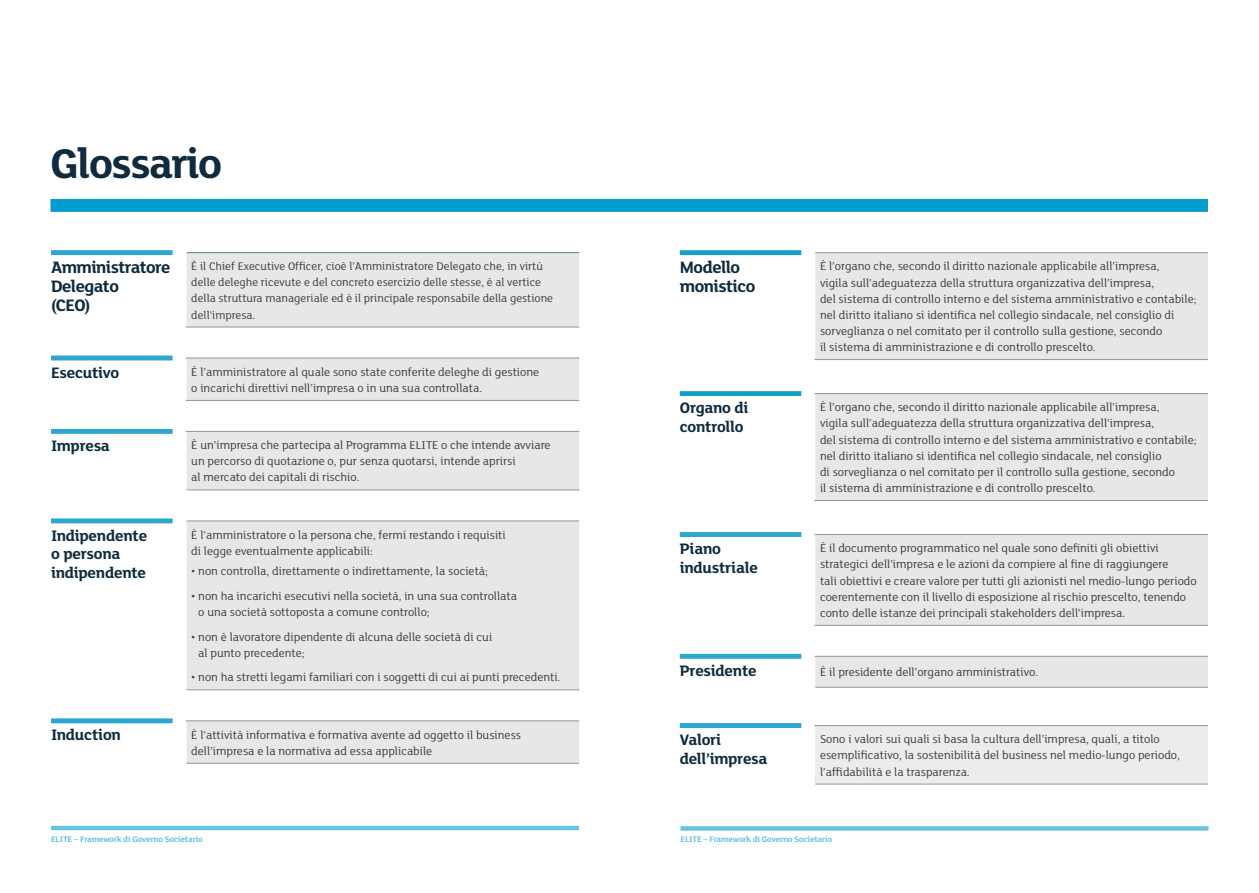
<style>
.page{position:relative;width:1259px;height:893px;background:#fff}
.page>*{position:absolute;margin:0;border:0;box-sizing:border-box;transform-origin:0 0}
.t1{font:700 45px "FS Lola";letter-spacing:-.04em;color:#0f2b3d}
.t2{font:700 18px/18.8px "FS Lola";letter-spacing:-.035em;color:#0f2b3d}
.t3{font:700 16.5px/18.8px "FS Lola";letter-spacing:-.015em;color:#0f2b3d}
.t4{font:12.3px/16px "FS Lola";color:#3e3e3f}
.t5{font:12px/16.2px "FS Lola";color:#3e3e3f}
.t6{font:700 8.85px "FS Lola";letter-spacing:-.02em;color:#66c4e1}
</style>
<div class="page">
<hr style="left:51px;top:826px;width:528px;height:4px;background:#66c4e1">
<div style="left:680px;top:826px;width:528px;height:5px;background:#66c4e1"></div>
<div style="left:50px;top:199px;width:1158px;height:13px;background:#009dcd"></div>
<svg style="left:187px;top:253px;width:392px;height:510px;fill:#e6e7e9"></svg>
<hr style="left:186px;top:358px;width:393px;height:1px;background:#939598">
<hr style="left:186px;top:327px;width:393px;height:1px;background:#939598">
<hr style="left:186px;top:400px;width:393px;height:1px;background:#939598">
<hr style="left:186px;top:490px;width:393px;height:1px;background:#939598">
<hr style="left:186px;top:690px;width:393px;height:1px;background:#939598">
<hr style="left:186px;top:431px;width:393px;height:1px;background:#939598">
<hr style="left:186px;top:521px;width:393px;height:1px;background:#939598">
<hr style="left:186px;top:490px;width:1px;height:31px;background:#fff">
<hr style="left:186px;top:690px;width:1px;height:31px;background:#fff">
<div style="left:51px;top:250px;width:122px;height:5px;background:#2ba7d0"></div>
<hr style="left:51px;top:356px;width:122px;height:4px;background:#2ba7d0">
<div style="left:51px;top:429px;width:122px;height:5px;background:#2ba7d0"></div>
<div style="left:51px;top:518px;width:122px;height:5px;background:#2ba7d0"></div>
<div style="left:51px;top:718px;width:122px;height:5px;background:#2ba7d0"></div>
<hr style="left:187px;top:252px;width:392px;height:1px;background:#568c64">
<hr style="left:186px;top:721px;width:393px;height:1px;background:#939598">
<hr style="left:187px;top:763px;width:392px;height:1px;background:#939598">
<svg style="left:815px;top:253px;width:393px;height:434px;fill:#e6e7e9"></svg>
<div style="left:815px;top:725px;width:393px;height:59px;background:#ececee"></div>
<hr style="left:814px;top:360px;width:2px;height:33px;background:#fff">
<hr style="left:814px;top:501px;width:2px;height:33px;background:#fff">
<hr style="left:814px;top:393px;width:394px;height:1px;background:#939598">
<hr style="left:814px;top:534px;width:394px;height:1px;background:#939598">
<hr style="left:814px;top:625px;width:2px;height:31px;background:#fff">
<hr style="left:814px;top:500px;width:394px;height:1px;background:#939598">
<hr style="left:814px;top:625px;width:394px;height:1px;background:#939598">
<hr style="left:814px;top:687px;width:394px;height:1px;background:#939598">
<hr style="left:814px;top:656px;width:394px;height:1px;background:#939598">
<hr style="left:814px;top:687px;width:2px;height:38px;background:#fff">
<div style="left:680px;top:532px;width:121px;height:5px;background:#2ba7d0"></div>
<div style="left:680px;top:654px;width:121px;height:5px;background:#2ba7d0"></div>
<div style="left:680px;top:723px;width:121px;height:5px;background:#2ba7d0"></div>
<div style="left:680px;top:250px;width:121px;height:5px;background:#15a0cc"></div>
<div style="left:680px;top:391px;width:121px;height:5px;background:#15a0cc"></div>
<hr style="left:815px;top:252px;width:393px;height:1px;background:#939598">
<hr style="left:814px;top:359px;width:394px;height:1px;background:#939598">
<hr style="left:814px;top:725px;width:394px;height:1px;background:#939598">
<hr style="left:815px;top:784px;width:393px;height:1px;background:#939598">
<h1 class="t1" style="left:50px;top:133px;width:173px">Glossario</h1>
<h2 class="t2" style="left:51px;top:257px;width:121px">Amministratore<br>Delegato<br>(CEO)</h2>
<p class="t5" style="left:191px;top:258px;width:363px">È il Chief Executive Officer, cioè l’Amministratore Delegato che, in virtù delle deleghe ricevute e del concreto esercizio delle stesse, è al vertice della struttura manageriale ed è il principale responsabile della gestione dell’impresa.</p>
<h3 class="t3" style="left:51px;top:362px;width:70px">Esecutivo</h3>
<p class="t4" style="left:191px;top:363px;width:349px">È l’amministratore al quale sono state conferite deleghe di gestione o incarichi direttivi nell’impresa o in una sua controllata.</p>
<h3 class="t3" style="left:51px;top:435px;width:60px">Impresa</h3>
<p class="t4" style="left:191px;top:437px;width:361px">È un’impresa che partecipa al Programma ELITE o che intende avviare un percorso di quotazione o, pur senza quotarsi, intende aprirsi<br>al mercato dei capitali di rischio.</p>
<h3 class="t3" style="left:51px;top:525px;width:98px">Indipendente o persona indipendente</h3>
<p class="t4" style="left:191px;top:526px;width:316px">È l’amministratore o la persona che, fermi restando i requisiti di legge eventualmente applicabili:</p>
<p class="t4" style="left:191px;top:563px;width:298px">• non controlla, direttamente o indirettamente, la società;</p>
<p class="t4" style="left:198px;top:587px;width:320px;text-indent:-7px">• non ha incarichi esecutivi nella società, in una sua controllata o una società sottoposta a comune controllo;</p>
<p class="t4" style="left:198px;top:628px;width:295px;text-indent:-7px">• non è lavoratore dipendente di alcuna delle società di cui al punto precedente;</p>
<p class="t4" style="left:191px;top:669px;width:371px">• non ha stretti legami familiari con i soggetti di cui ai punti precedenti.</p>
<h3 class="t3" style="left:51px;top:725px;width:71px">Induction</h3>
<p class="t4" style="left:191px;top:726px;width:331px">È l’attività informativa e formativa avente ad oggetto il business dell’impresa e la normativa ad essa applicabile</p>
<h2 class="t2" style="left:680px;top:257px;width:77px">Modello monistico</h2>
<p class="t4" style="left:820px;top:258px;width:378px">È l’organo che, secondo il diritto nazionale applicabile all’impresa,<br>vigila sull’adeguatezza della struttura organizzativa dell’impresa,<br>del sistema di controllo interno e del sistema amministrativo e contabile; nel diritto italiano si identifica nel collegio sindacale, nel consiglio di sorveglianza o nel comitato per il controllo sulla gestione, secondo<br>il sistema di amministrazione e di controllo prescelto.</p>
<h3 class="t3" style="left:680px;top:398px;width:70px">Organo di controllo</h3>
<p class="t4" style="left:820px;top:399px;width:378px">È l’organo che, secondo il diritto nazionale applicabile all’impresa,<br>vigila sull’adeguatezza della struttura organizzativa dell’impresa,<br>del sistema di controllo interno e del sistema amministrativo e contabile; nel diritto italiano si identifica nel collegio sindacale, nel consiglio<br>di sorveglianza o nel comitato per il controllo sulla gestione, secondo<br>il sistema di amministrazione e di controllo prescelto.</p>
<h3 class="t3" style="left:680px;top:538px;width:80px">Piano industriale</h3>
<p class="t4" style="left:820px;top:540px;width:378px">È il documento programmatico nel quale sono definiti gli obiettivi strategici dell’impresa e le azioni da compiere al fine di raggiungere<br>tali obiettivi e creare valore per tutti gli azionisti nel medio-lungo periodo coerentemente con il livello di esposizione al rischio prescelto, tenendo conto delle istanze dei principali stakeholders dell’impresa.</p>
<h3 class="t3" style="left:680px;top:660px;width:78px">Presidente</h3>
<p class="t4" style="left:820px;top:664px;width:220px">È il presidente dell’organo amministrativo.</p>
<h3 class="t3" style="left:680px;top:730px;width:89px">Valori dell’impresa</h3>
<p class="t4" style="left:820px;top:731px;width:361px">Sono i valori sui quali si basa la cultura dell’impresa, quali, a titolo esemplificativo, la sostenibilità del business nel medio-lungo periodo, l’affidabilità e la trasparenza.</p>
<p class="t6" style="left:51px;top:833px;width:153px">ELITE – Framework di Governo Societario</p>
<p class="t6" style="left:680px;top:833px;width:153px">ELITE – Framework di Governo Societario</p>
</div>
